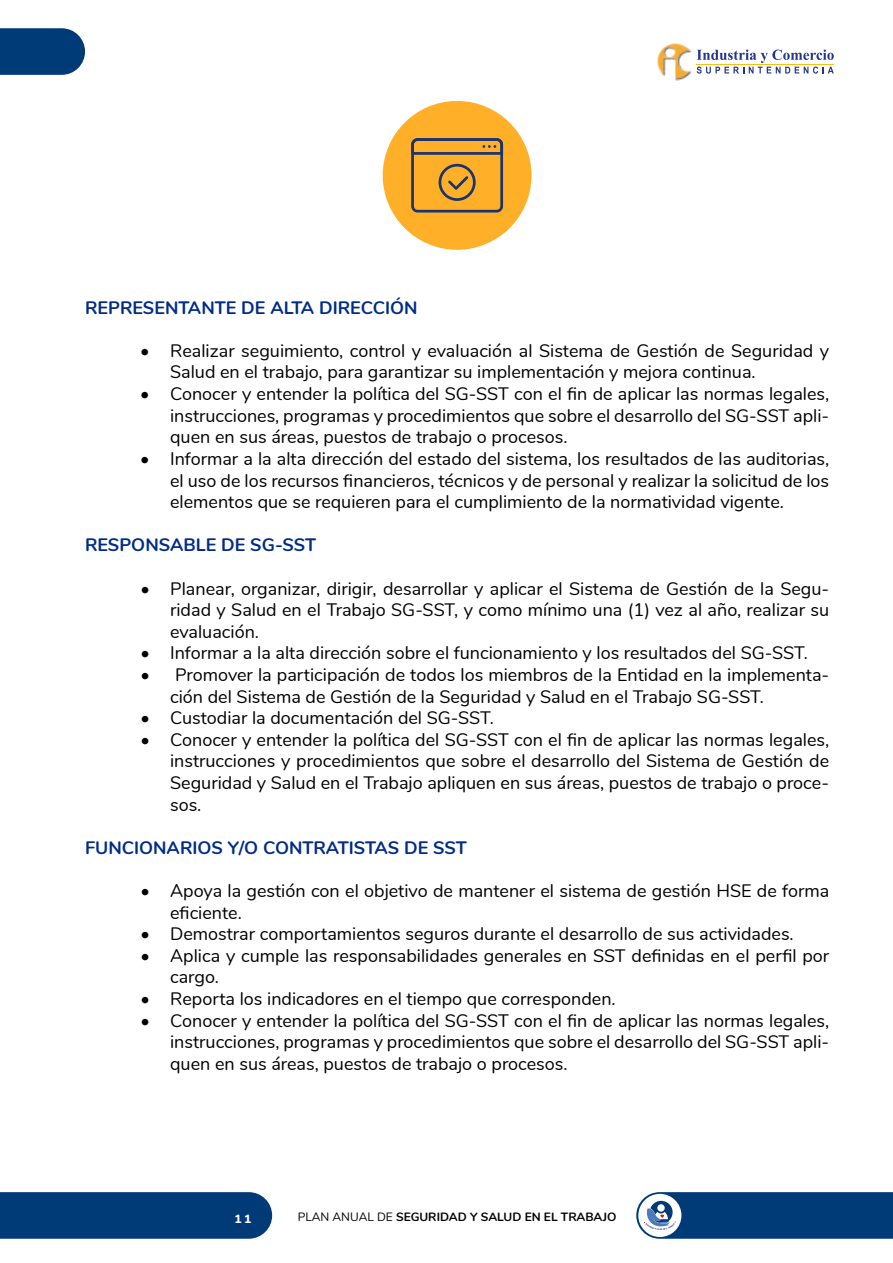
<style>
.page{position:relative;width:893px;height:1263px;background:#fff}
.page>*{position:absolute;margin:0;border:0;box-sizing:border-box;transform-origin:0 0}
.t1{font:18px/21.6px "Nunito";color:#000;text-align:justify}
.t2{font:700 18px "Nunito";color:#002c86}
.t3{font:700 12px "Nunito";color:#000}
.t4{font:800 12px "Nunito";color:#fff}
.s1{font-weight:400}
</style>
<div class="page">
<div style="left:383px;top:101px;width:148px;height:149px;background:#ffaf28;border-radius:50%"></div>
<svg style="left:411px;top:138px;width:92px;height:75px"></svg>
<div style="left:0;top:1192px;width:272px;height:47px;background:#003b78"></div>
<svg style="left:0;top:28px;width:85px;height:47px"></svg>
<img style="left:657px;top:43px;width:35px;height:38px">
<svg style="left:697px;top:50px;width:137px;height:24px"></svg>
<svg style="left:636px;top:1192px;width:257px;height:47px"></svg>
<p class="t2" style="left:85px;top:294px;width:334px">REPRESENTANTE DE ALTA DIRECCIÓN</p>
<p class="t1" style="left:170px;top:339px;width:661px;text-indent:-30px">• Realizar seguimiento, control y evaluación al Sistema de Gestión de Seguridad y<br>Salud en el trabajo, para garantizar su implementación y mejora continua.</p>
<p class="t1" style="left:170px;top:382px;width:661px;text-indent:-30px">• Conocer y entender la política del SG-SST con el fin de aplicar las normas legales, instrucciones, programas y procedimientos que sobre el desarrollo del SG-SST apli&shy;quen en sus áreas, puestos de trabajo o procesos.</p>
<p class="t1" style="left:170px;top:447px;width:661px;text-indent:-30px">• Informar a la alta dirección del estado del sistema, los resultados de las auditorias, el uso de los recursos financieros, técnicos y de personal y realizar la solicitud de los elementos que se requieren para el cumplimiento de la normatividad vigente.</p>
<p class="t2" style="left:85px;top:532px;width:233px">RESPONSABLE DE SG-SST</p>
<p class="t1" style="left:170px;top:576px;width:661px;text-indent:-30px">• Planear, organizar, dirigir, desarrollar y aplicar el Sistema de Gestión de la Segu&shy;ridad y Salud en el Trabajo SG-SST, y como mínimo una (1) vez al año, realizar su evaluación.</p>
<p class="t1" style="left:140px;top:641px;width:669px">• Informar a la alta dirección sobre el funcionamiento y los resultados del SG-SST.</p>
<p class="t1" style="left:170px;top:663px;width:661px;text-indent:-30px">• Promover la participación de todos los miembros de la Entidad en la implementa&shy;ción del Sistema de Gestión de la Seguridad y Salud en el Trabajo SG-SST.</p>
<p class="t1" style="left:140px;top:706px;width:355px">• Custodiar la documentación del SG-SST.</p>
<p class="t1" style="left:170px;top:728px;width:661px;text-indent:-30px">• Conocer y entender la política del SG-SST con el fin de aplicar las normas legales, instrucciones y procedimientos que sobre el desarrollo del Sistema de Gestión de Seguridad y Salud en el Trabajo apliquen en sus áreas, puestos de trabajo o proce&shy;sos.</p>
<p class="t2" style="left:85px;top:834px;width:383px">FUNCIONARIOS Y/O CONTRATISTAS DE SST</p>
<p class="t1" style="left:170px;top:879px;width:661px;text-indent:-30px">• Apoya la gestión con el objetivo de mantener el sistema de gestión HSE de forma eficiente.</p>
<p class="t1" style="left:140px;top:922px;width:655px">• Demostrar comportamientos seguros durante el desarrollo de sus actividades.</p>
<p class="t1" style="left:170px;top:944px;width:661px;text-indent:-30px">• Aplica y cumple las responsabilidades generales en SST definidas en el perfil por cargo.</p>
<p class="t1" style="left:140px;top:987px;width:477px">• Reporta los indicadores en el tiempo que corresponden.</p>
<p class="t1" style="left:170px;top:1008px;width:661px;text-indent:-30px">• Conocer y entender la política del SG-SST con el fin de aplicar las normas legales, instrucciones, programas y procedimientos que sobre el desarrollo del SG-SST apli&shy;quen en sus áreas, puestos de trabajo o procesos.</p>
<p class="t4" style="left:234px;top:1210px;width:18px">11</p>
<p class="t3" style="left:298px;top:1208px;width:320px"><span class="s1">PLAN ANUAL DE</span> SEGURIDAD Y SALUD EN EL TRABAJO</p>
</div>
